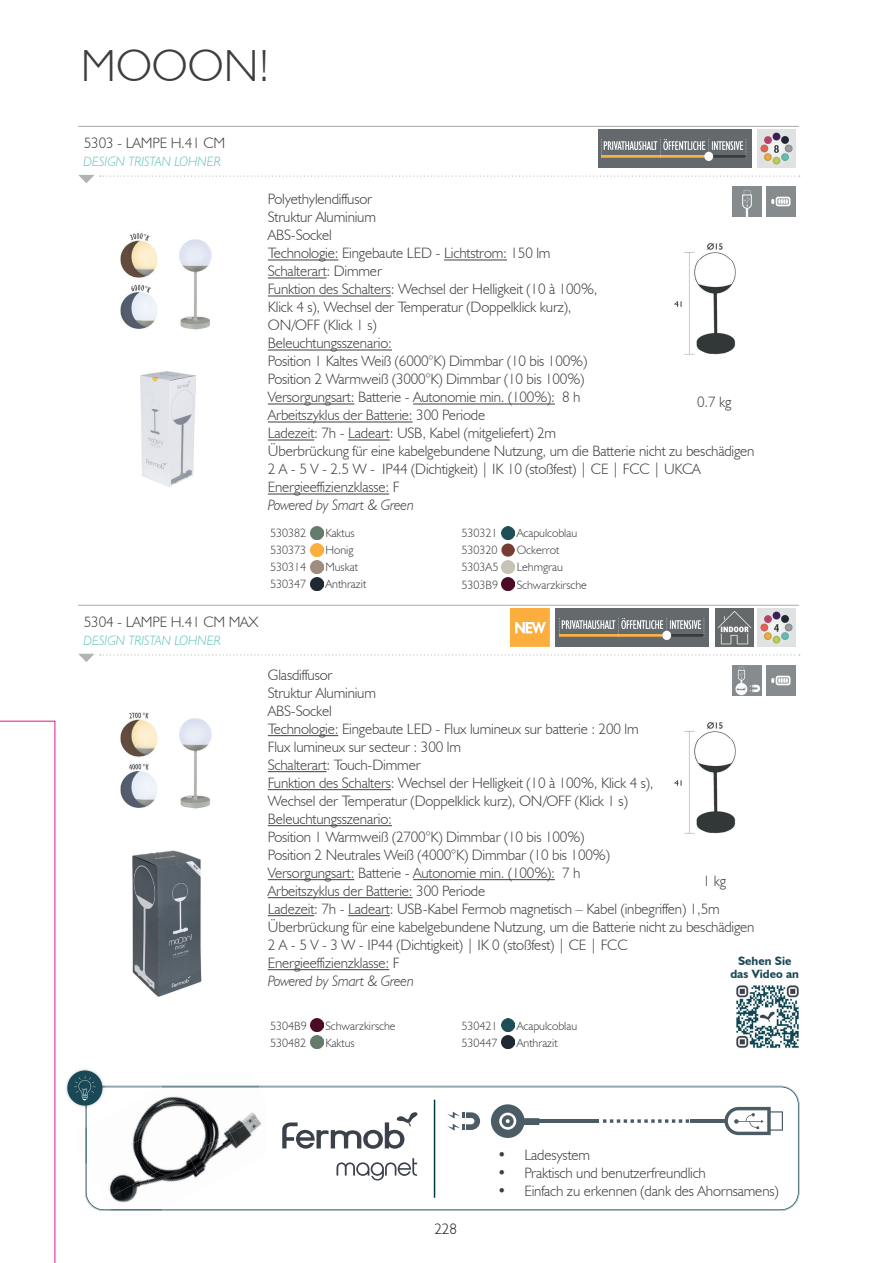
<style>
.page{position:relative;width:893px;height:1263px;background:#fff}
.page>*{position:absolute;margin:0;border:0;box-sizing:border-box;transform-origin:0 0}
.t1{font:300 45px "Humanist 521 BT";color:#3e3e3f}
.t2{font:300 15px/18px "Humanist 521 BT";letter-spacing:-.01em;color:#3e3e3f}
.t3{font:italic 300 15px "Humanist 521 BT";letter-spacing:-.01em;color:#3e3e3f}
.t4{font:300 15px "Humanist 521 BT";color:#231f20}
.t5{font:italic 300 13.5px "Humanist 521 BT";color:#5fc5ba}
.t6{font:300 12px "Humanist 521 BT";color:#3e3e3f}
.t7{font:700 12px/13.5px "Humanist 521 BT";color:#1a4856;text-align:center}
</style>
<div class="page">
<svg style="left:86px;top:1086px;width:713px;height:124px"></svg>
<img style="left:66px;top:1069px;width:39px;height:38px">
<img style="left:86px;top:1086px;width:19px;height:22px">
<div style="left:67px;top:1070px;width:35px;height:36px;background:#1a4856;border-radius:50%"></div>
<svg style="left:74px;top:1076px;width:22px;height:24px"></svg>
<hr style="left:434px;top:1099px;width:1px;height:99px;background:#003b48">
<hr style="left:691px;top:1119px;width:35px;height:4px;background:#4c5c65">
<hr style="left:537px;top:1119px;width:61px;height:4px;background:#4c5c65">
<svg style="left:603px;top:1119px;width:86px;height:4px"></svg>
<svg style="left:724px;top:1107px;width:59px;height:28px"></svg>
<svg style="left:491px;top:1104px;width:48px;height:34px"></svg>
<svg style="left:447px;top:1111px;width:33px;height:20px"></svg>
<svg style="left:282px;top:1112px;width:135px;height:37px"></svg>
<svg style="left:336px;top:1158px;width:81px;height:22px"></svg>
<img style="left:85px;top:1113px;width:28px;height:54px">
<img style="left:113px;top:1091px;width:41px;height:54px">
<img style="left:154px;top:1085px;width:43px;height:38px">
<img style="left:197px;top:1085px;width:16px;height:16px">
<img style="left:88px;top:1145px;width:42px;height:54px">
<img style="left:130px;top:1123px;width:41px;height:54px">
<img style="left:171px;top:1101px;width:42px;height:54px">
<img style="left:213px;top:1085px;width:53px;height:48px">
<img style="left:105px;top:1177px;width:59px;height:34px">
<img style="left:147px;top:1155px;width:58px;height:54px">
<img style="left:188px;top:1133px;width:59px;height:54px">
<img style="left:230px;top:1114px;width:36px;height:51px">
<img style="left:85px;top:1128px;width:1px;height:34px">
<img style="left:111px;top:1210px;width:50px;height:1px">
<img style="left:86px;top:1127px;width:1px;height:38px">
<img style="left:161px;top:1086px;width:77px;height:1px">
<svg style="left:238px;top:1086px;width:21px;height:1px"></svg>
<img style="left:110px;top:1209px;width:53px;height:1px">
<img style="left:120px;top:712px;width:92px;height:97px">
<img style="left:132px;top:850px;width:70px;height:147px">
<img style="left:674px;top:722px;width:62px;height:112px">
<svg style="left:310px;top:1018px;width:13px;height:30px"></svg>
<svg style="left:502px;top:1018px;width:13px;height:30px"></svg>
<hr style="left:268px;top:735px;width:70px;height:1px;background:#3e3e3f">
<hr style="left:268px;top:771px;width:58px;height:1px;background:#3e3e3f">
<hr style="left:268px;top:789px;width:123px;height:1px;background:#3e3e3f">
<hr style="left:268px;top:825px;width:124px;height:1px;background:#3e3e3f">
<hr style="left:268px;top:879px;width:86px;height:1px;background:#3e3e3f">
<hr style="left:413px;top:879px;width:142px;height:1px;background:#3e3e3f">
<hr style="left:268px;top:897px;width:145px;height:1px;background:#3e3e3f">
<hr style="left:268px;top:915px;width:46px;height:1px;background:#3e3e3f">
<hr style="left:348px;top:915px;width:42px;height:1px;background:#3e3e3f">
<hr style="left:268px;top:969px;width:121px;height:1px;background:#3e3e3f">
<img style="left:732px;top:665px;width:30px;height:30px">
<img style="left:766px;top:665px;width:30px;height:30px">
<img style="left:511px;top:608px;width:38px;height:38px">
<img style="left:556px;top:608px;width:153px;height:38px">
<img style="left:715px;top:608px;width:38px;height:38px">
<img style="left:758px;top:608px;width:38px;height:38px">
<hr style="left:78px;top:605px;width:721px;height:1px;background:#b2b3b7">
<svg style="left:78px;top:654px;width:722px;height:8px"></svg>
<img style="left:120px;top:233px;width:92px;height:97px">
<img style="left:674px;top:243px;width:62px;height:112px">
<svg style="left:310px;top:526px;width:13px;height:64px"></svg>
<svg style="left:502px;top:526px;width:13px;height:64px"></svg>
<hr style="left:268px;top:260px;width:70px;height:1px;background:#3e3e3f">
<hr style="left:444px;top:260px;width:63px;height:1px;background:#3e3e3f">
<hr style="left:268px;top:278px;width:58px;height:1px;background:#3e3e3f">
<hr style="left:268px;top:296px;width:123px;height:1px;background:#3e3e3f">
<hr style="left:268px;top:350px;width:124px;height:1px;background:#3e3e3f">
<hr style="left:268px;top:404px;width:86px;height:1px;background:#3e3e3f">
<hr style="left:413px;top:404px;width:142px;height:1px;background:#3e3e3f">
<hr style="left:268px;top:422px;width:145px;height:1px;background:#3e3e3f">
<hr style="left:268px;top:440px;width:46px;height:1px;background:#3e3e3f">
<hr style="left:348px;top:440px;width:42px;height:1px;background:#3e3e3f">
<hr style="left:268px;top:494px;width:121px;height:1px;background:#3e3e3f">
<img style="left:732px;top:186px;width:30px;height:30px">
<img style="left:766px;top:186px;width:30px;height:30px">
<img style="left:598px;top:129px;width:153px;height:38px">
<img style="left:758px;top:129px;width:38px;height:38px">
<hr style="left:78px;top:126px;width:721px;height:1px;background:#b2b3b7">
<svg style="left:78px;top:175px;width:722px;height:8px"></svg>
<img style="left:141px;top:372px;width:55px;height:115px">
<img style="left:736px;top:985px;width:63px;height:63px">
<svg style="left:0;top:720px;width:56px;height:543px"></svg>
<h1 class="t1" style="left:81px;top:38px;width:190px">MOOON!</h1>
<p class="t2" style="left:84px;top:133px;width:143px">5303 - LAMPE H.41 CM</p>
<p class="t5" style="left:84px;top:154px;width:138px">DESIGN TRISTAN LOHNER</p>
<p class="t2" style="left:268px;top:190px;width:488px">Polyethylendiffusor<br>Struktur Aluminium<br>ABS-Sockel<br>Technologie: Eingebaute LED - Lichtstrom: 150 lm<br>Schalterart: Dimmer<br>Funktion des Schalters: Wechsel der Helligkeit (10 à 100%,<br>Klick 4 s), Wechsel der Temperatur (Doppelklick kurz),<br>ON/OFF (Klick 1 s)<br>Beleuchtungsszenario:<br>Position 1 Kaltes Weiß (6000°K) Dimmbar (10 bis 100%)<br>Position 2 Warmweiß (3000°K) Dimmbar (10 bis 100%)<br>Versorgungsart: Batterie - Autonomie min. (100%): 8 h<br>Arbeitszyklus der Batterie: 300 Periode<br>Ladezeit: 7 h - Ladeart: USB, Kabel (mitgeliefert) 2m<br>Überbrückung für eine kabelgebundene Nutzung, um die Batterie nicht zu beschädigen 2 A - 5 V - 2.5 W - IP44 (Dichtigkeit ) | IK 10 (stoßfest ) | CE | FCC | UKCA Energieeffizienzklasse: F</p>
<p class="t3" style="left:268px;top:496px;width:148px">Powered by Smart &amp; Green</p>
<p class="t2" style="left:697px;top:393px;width:36px">0.7 kg</p>
<p class="t6" style="left:270px;top:526px;width:38px">530382</p>
<p class="t6" style="left:325px;top:526px;width:31px">Kaktus</p>
<p class="t6" style="left:270px;top:543px;width:38px">530373</p>
<p class="t6" style="left:325px;top:543px;width:30px">Honig</p>
<p class="t6" style="left:270px;top:560px;width:38px">530314</p>
<p class="t6" style="left:325px;top:560px;width:34px">Muskat</p>
<p class="t6" style="left:270px;top:577px;width:38px">530347</p>
<p class="t6" style="left:325px;top:577px;width:42px">Anthrazit</p>
<p class="t6" style="left:461px;top:526px;width:38px">530321</p>
<p class="t6" style="left:517px;top:526px;width:62px">Acapulcoblau</p>
<p class="t6" style="left:461px;top:543px;width:38px">530320</p>
<p class="t6" style="left:517px;top:543px;width:44px">Ockerrot</p>
<p class="t6" style="left:461px;top:560px;width:39px">5303A5</p>
<p class="t6" style="left:517px;top:560px;width:48px">Lehmgrau</p>
<p class="t6" style="left:461px;top:577px;width:38px">5303B9</p>
<p class="t6" style="left:517px;top:577px;width:72px">Schwarzkirsche</p>
<p class="t2" style="left:84px;top:612px;width:176px">5304 - LAMPE H.41 CM MAX</p>
<p class="t5" style="left:84px;top:632px;width:138px">DESIGN TRISTAN LOHNER</p>
<p class="t2" style="left:268px;top:665px;width:488px">Glasdiffusor<br>Struktur Aluminium<br>ABS-Sockel<br>Technologie: Eingebaute LED - Flux lumineux sur batterie : 200 lm<br>Flux lumineux sur secteur : 300 lm<br>Schalterart: Touch-Dimmer<br>Funktion des Schalters: Wechsel der Helligkeit (10 à 100%, Klick 4 s),<br>Wechsel der Temperatur (Doppelklick kurz), ON/OFF (Klick 1 s)<br>Beleuchtungsszenario:<br>Position 1 Warmweiß (2700°K) Dimmbar (10 bis 100%)<br>Position 2 Neutrales Weiß (4000°K) Dimmbar (10 bis 100%)<br>Versorgungsart: Batterie - Autonomie min. (100%): 7 h<br>Arbeitszyklus der Batterie: 300 Periode<br>Ladezeit: 7 h - Ladeart: USB-Kabel Fermob magnetisch – Kabel (inbegriffen) 1,5m Überbrückung für eine kabelgebundene Nutzung, um die Batterie nicht zu beschädigen 2 A - 5 V - 3 W - IP44 (Dichtigkeit ) | IK 0 (stoßfest ) | CE | FCC<br>Energieeffizienzklasse: F</p>
<p class="t3" style="left:268px;top:972px;width:148px">Powered by Smart &amp; Green</p>
<p class="t2" style="left:703px;top:871px;width:25px">1 kg</p>
<p class="t7" style="left:730px;top:953px;width:70px">Sehen Sie das Video an</p>
<p class="t6" style="left:270px;top:1018px;width:38px">5304B9</p>
<p class="t6" style="left:325px;top:1018px;width:72px">Schwarzkirsche</p>
<p class="t6" style="left:270px;top:1035px;width:38px">530482</p>
<p class="t6" style="left:325px;top:1035px;width:31px">Kaktus</p>
<p class="t6" style="left:461px;top:1018px;width:38px">530421</p>
<p class="t6" style="left:517px;top:1018px;width:62px">Acapulcoblau</p>
<p class="t6" style="left:461px;top:1035px;width:38px">530447</p>
<p class="t6" style="left:517px;top:1035px;width:42px">Anthrazit</p>
<p class="t4" style="left:434px;top:1219px;width:24px">228</p>
<p class="t2" style="left:497px;top:1145px;width:94px">• Ladesystem</p>
<p class="t2" style="left:497px;top:1163px;width:210px">• Praktisch und benutzerfreundlich</p>
<p class="t2" style="left:497px;top:1181px;width:283px">• Einfach zu erkennen (dank des Ahornsamens)</p>
</div>
